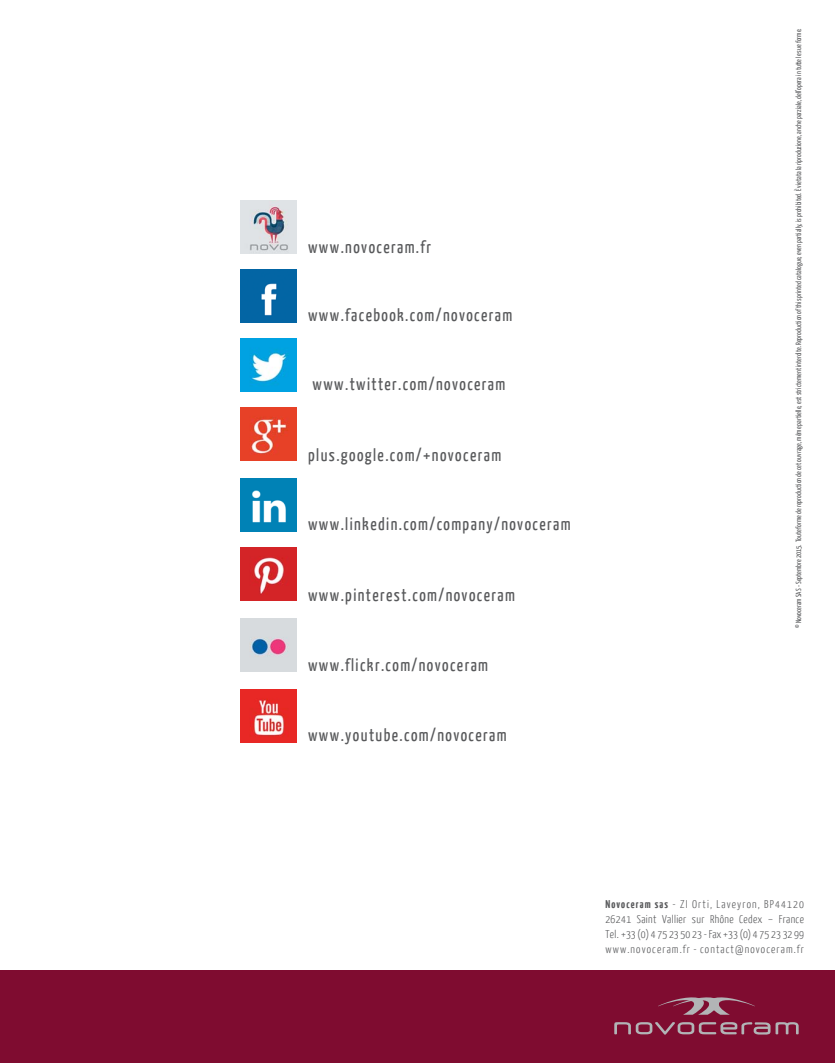
<style>
.page{position:relative;width:835px;height:1063px;background:#fff}
.page>*{position:absolute;margin:0;border:0;box-sizing:border-box;transform-origin:0 0}
.t1{font:17.5px "Yanone Kaffeesatz";letter-spacing:.08em;color:#58595b}
.t2{font:300 11.25px/15px "Yanone Kaffeesatz";letter-spacing:.1em;color:#58595b;text-align:justify}
.t3{font:7.5px "Yanone Kaffeesatz";color:#58595b}
.s1{font-weight:700}
</style>
<div class="page">
<div style="left:0;top:971px;width:834px;height:92px;background:#7f0c30"></div>
<svg style="left:614px;top:1022px;width:184px;height:13px"></svg>
<svg style="left:658px;top:997px;width:96px;height:18px"></svg>
<img style="left:240px;top:269px;width:57px;height:53px">
<img style="left:240px;top:338px;width:57px;height:54px">
<img style="left:240px;top:689px;width:57px;height:53px">
<img style="left:240px;top:618px;width:57px;height:53px">
<img style="left:240px;top:478px;width:57px;height:53px">
<img style="left:240px;top:200px;width:57px;height:53px">
<img style="left:240px;top:547px;width:57px;height:54px">
<img style="left:240px;top:407px;width:57px;height:54px">
<h1 class="t1" style="left:308px;top:237px;width:124px">www.novoceram.fr</h1>
<h1 class="t1" style="left:308px;top:304px;width:206px">www.facebook.com/novoceram</h1>
<h1 class="t1" style="left:312px;top:373px;width:194px">www.twitter.com/novoceram</h1>
<h1 class="t1" style="left:308px;top:444px;width:194px">plus.google.com/+novoceram</h1>
<h1 class="t1" style="left:308px;top:513px;width:264px">www.linkedin.com/company/novoceram</h1>
<h1 class="t1" style="left:308px;top:584px;width:208px">www.pinterest.com/novoceram</h1>
<h1 class="t1" style="left:308px;top:655px;width:181px">www.flickr.com/novoceram</h1>
<h1 class="t1" style="left:308px;top:724px;width:200px">www.youtube.com/novoceram</h1>
<p class="t3" style="left:793px;top:628px;width:601px;rotate:-90deg">© Novoceram SAS - Septembre 2015. Toute forme de reproduction de cet ouvrage, même partielle, est strictement interdite. Reproduction of this printed catalogue, even partially, is prohibited. È vietata la riproduzione, anche parziale, dell’opera in tutte le sue forme.</p>
<h2 class="t2" style="left:605px;top:896px;width:200px"><span class="s1">Novoceram sas</span> - ZI Orti, Laveyron, BP44120<br>26241 Saint Vallier sur Rhône Cedex – France Tel. +33 (0) 4 75 23 50 23 - Fax +33 (0) 4 75 23 32 99 www.novoceram.fr - contact@novoceram.fr</h2>
</div>
